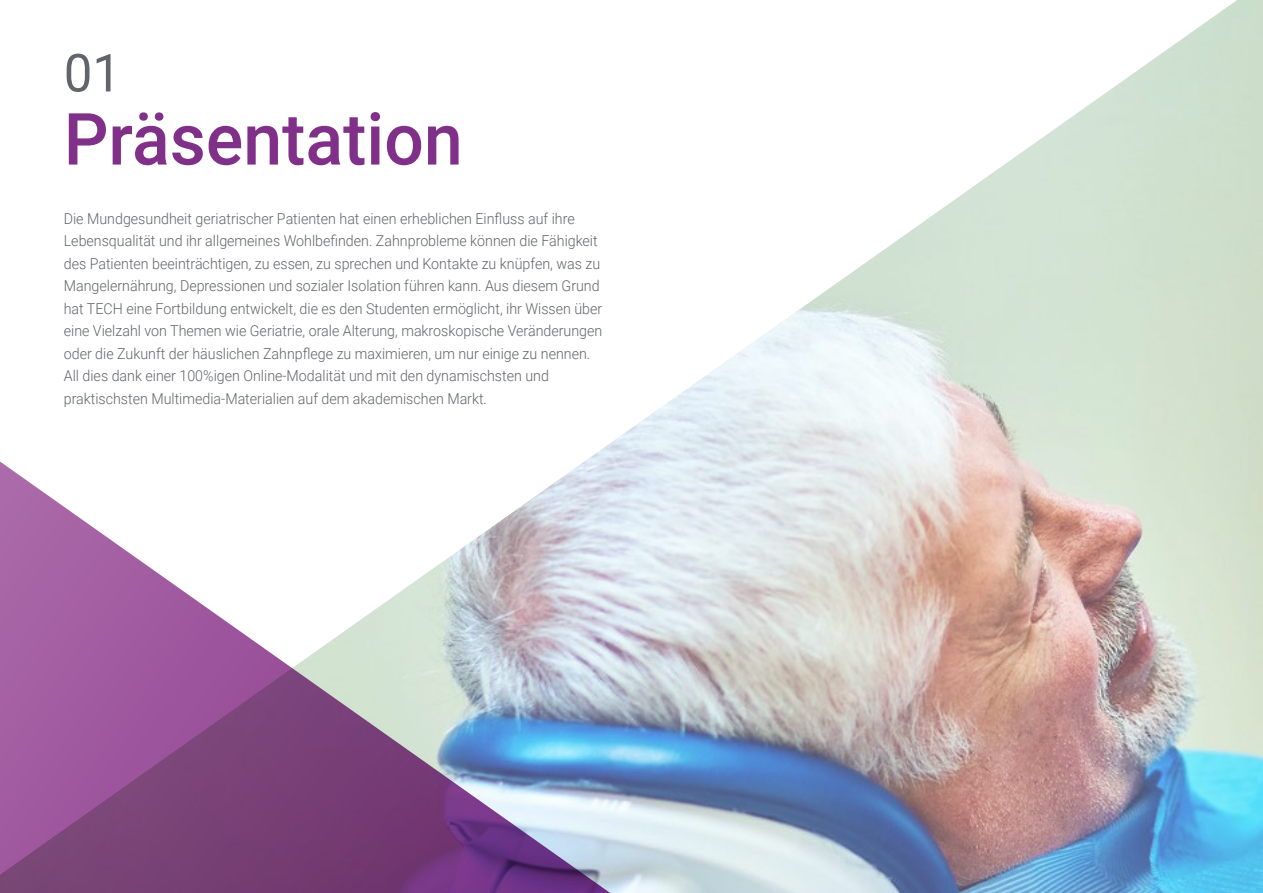
<style>
.page{position:relative;width:1263px;height:893px;background:#fff}
.page>*{position:absolute;margin:0;border:0;box-sizing:border-box;transform-origin:0 0}
.t1{font:500 72px "Roboto";color:#813089}
.t2{font:52.5px "Roboto";color:#61646a}
.t3{font:300 15px/22.5px "Roboto";color:#61646a;scale:.95 1}
</style>
<div class="page">
<img style="left:607px;top:0;width:656px;height:893px">
<svg style="left:0;top:446px;width:640px;height:447px"></svg>
<h2 class="t2" style="left:64px;top:36px;width:59px">01</h2>
<h1 class="t1" style="left:64px;top:89px;width:400px">Präsentation</h1>
<p class="t3" style="left:64px;top:207px;width:568px">Die Mundgesundheit geriatrischer Patienten hat einen erheblichen Einfluss auf ihre Lebensqualität und ihr allgemeines Wohlbefinden. Zahnprobleme können die Fähigkeit des Patienten beeinträchtigen, zu essen, zu sprechen und Kontakte zu knüpfen, was zu Mangelernährung, Depressionen und sozialer Isolation führen kann. Aus diesem Grund hat TECH eine Fortbildung entwickelt, die es den Studenten ermöglicht, ihr Wissen über eine Vielzahl von Themen wie Geriatrie, orale Alterung, makroskopische Veränderungen oder die Zukunft der häuslichen Zahnpflege zu maximieren, um nur einige zu nennen.<br>All dies dank einer 100%igen Online-Modalität und mit den dynamischsten und praktischsten Multimedia-Materialien auf dem akademischen Markt.</p>
</div>
